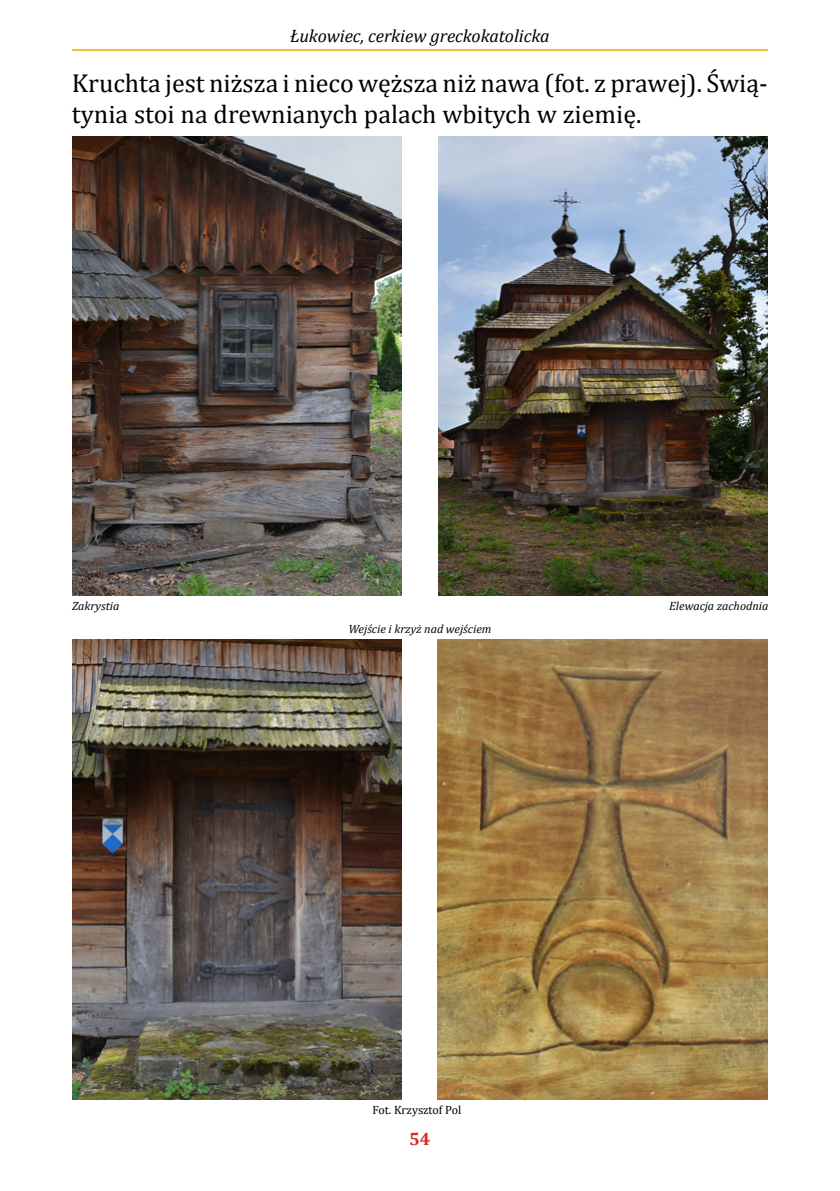
<style>
.page{position:relative;width:840px;height:1191px;background:#fff}
.page>*{position:absolute;margin:0;border:0;box-sizing:border-box;transform-origin:0 0}
.t1{font:26px/30.8px "Cambria";color:#000}
.t2{font:italic 18px "Cambria";color:#000}
.t3{font:700 18px "Cambria";color:#d62926}
.t4{font:italic 12px "Cambria";color:#000}
.t5{font:12px "Cambria";color:#000}
</style>
<div class="page">
<hr style="left:72px;top:49px;width:695px;height:2px;background:#e3ab0d">
<img style="left:72px;top:136px;width:329px;height:459px">
<img style="left:72px;top:639px;width:329px;height:460px">
<img style="left:438px;top:136px;width:329px;height:459px">
<img style="left:437px;top:639px;width:329px;height:460px">
<p class="t2" style="left:290px;top:24px;width:261px">Łukowiec, cerkiew greckokatolicka</p>
<p class="t1" style="left:72px;top:68px;width:697px">Kruchta jest niższa i nieco węższa niż nawa (fot. z prawej). Świą&shy;tynia stoi na drewnianych palach wbitych w ziemię.</p>
<p class="t4" style="left:72px;top:597px;width:49px">Zakrystia</p>
<p class="t4" style="left:668px;top:597px;width:101px">Elewacja zachodnia</p>
<p class="t4" style="left:348px;top:620px;width:144px">Wejście i krzyż nad wejściem</p>
<p class="t5" style="left:372px;top:1103px;width:90px">Fot. Krzysztof Pol</p>
<p class="t3" style="left:409px;top:1126px;width:23px">54</p>
</div>
